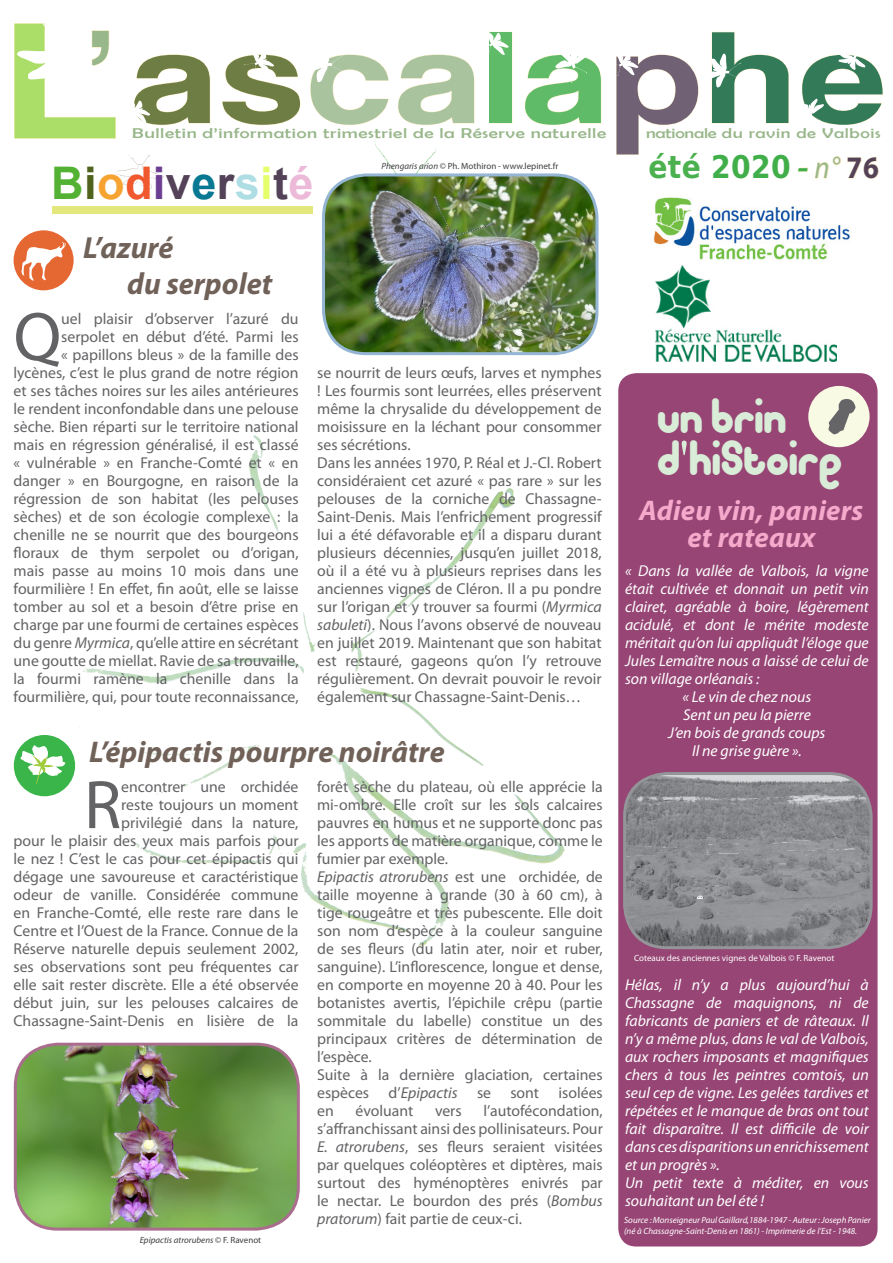
<style>
.page{position:relative;width:893px;height:1263px;background:#fff}
.page>*{position:absolute;margin:0;border:0;box-sizing:border-box;transform-origin:0 0}
.t1{font:172.5px "Coolvetica Rg";color:#abde69;scale:1.25 1}
.t2{font:135px "Coolvetica Rg";letter-spacing:.04em;color:#4f631d;scale:1.27 1}
.t3{font:69.15px "Myriad Pro";color:#636366}
.t4{font:700 45px "Arial";letter-spacing:.01em;color:#534258}
.t5{font:42px "pooplatter";letter-spacing:-.02em;color:#d9ecd8}
.t6{font:700 31.35px "DejaVu Sans Condensed";letter-spacing:.01em;color:#40ae49}
.t7{font:italic 700 30.6px "Myriad Pro";color:#706159}
.t8{font:italic 700 30px "Myriad Pro";color:#706159}
.t9{font:italic 700 28.5px/27px "Myriad Pro";letter-spacing:.01em;color:#f5a9cb;text-align:center}
.t10{font:15.75px/18px "Myriad Pro";color:#636366;text-align:justify}
.t11{font:italic 15.75px/18px "Myriad Pro";color:#fff;text-align:justify}
.t12{font:14.25px "Berlin Sans FB";letter-spacing:.03em;color:#98b78a;scale:1.34 1}
.t13{font:14.25px "Berlin Sans FB";letter-spacing:.03em;color:#98b78a;scale:1.29 1}
.t14{font:italic 9px/10.8px "Myriad Pro";color:#fff}
.t15{font:9px "Myriad Pro";color:#fff}
.t16{font:9px "Myriad Pro";color:#3e3e3f}
.t17{font:italic 9px "Myriad Pro";color:#3e3e3f}
.s1{font-size:120px;color:#98b78a}
.s2{color:#98b78a}
.s3{color:#40ae49}
.s4{color:#534258}
.s5{color:#095f37}
.s6{color:#53b133}
.s7{color:#4f631d}
.s8{color:#f7a331}
.s9{color:#ef592d}
.s10{color:#6c3e92}
.s11{color:#097892}
.s12{color:#aedee4}
.s13{color:#e4ff6a}
.s14{color:#ecbad8}
.s15{color:#4bb14f}
.s16{font-family:"Berlin Sans FB";font-weight:400;font-size:28.5px}
.s17{font-family:"Myriad Pro";font-weight:400;font-style:italic;color:#98b78a}
.s18{font-family:"Myriad Pro";color:#534258}
.s19{font-style:italic}
.s20{font-style:normal}
.s21{font-family:"Bell";font-size:51px}
</style>
<div class="page">
<div style="left:618px;top:373px;width:260px;height:873px;background:#964574;border-radius:18px"></div>
<img style="left:249px;top:435px;width:12px;height:32px">
<svg style="left:374px;top:139px;width:62px;height:34px"></svg>
<svg style="left:798px;top:167px;width:11px;height:5px"></svg>
<svg style="left:815px;top:156px;width:26px;height:23px"></svg>
<svg style="left:847px;top:157px;width:32px;height:22px"></svg>
<div style="left:808px;top:386px;width:62px;height:61px;background:#f9fae4;border-radius:50%"></div>
<svg style="left:828px;top:399px;width:27px;height:36px"></svg>
<div style="left:490px;top:32px;width:22px;height:91px;border:1px solid #ffedc1"></div>
<svg style="left:616px;top:54px;width:83px;height:101px"></svg>
<svg style="left:222px;top:54px;width:167px;height:72px"></svg>
<svg style="left:397px;top:32px;width:112px;height:94px"></svg>
<div style="left:53px;top:206px;width:260px;height:7px;background:#e4e77b"></div>
<div style="left:14px;top:735px;width:61px;height:61px;background:#3ab54a;border-radius:50%"></div>
<svg style="left:20px;top:745px;width:45px;height:39px"></svg>
<svg style="left:14px;top:23px;width:197px;height:116px"></svg>
<svg style="left:801px;top:54px;width:82px;height:72px"></svg>
<svg style="left:524px;top:54px;width:78px;height:72px"></svg>
<svg style="left:711px;top:32px;width:78px;height:92px"></svg>
<svg style="left:116px;top:155px;width:48px;height:34px"></svg>
<img style="left:656px;top:265px;width:181px;height:97px">
<div style="left:14px;top:230px;width:60px;height:60px;background:#e56732;border-radius:50%"></div>
<svg style="left:21px;top:242px;width:45px;height:39px"></svg>
<img style="left:324px;top:175px;width:273px;height:179px">
<div style="left:322px;top:173px;width:276px;height:182px;border:3px solid #94b6d4;border-radius:43px"></div>
<img style="left:653px;top:197px;width:197px;height:63px">
<img style="left:625px;top:773px;width:245px;height:175px">
<div style="left:623px;top:772px;width:250px;height:177px;border:3px solid #939598;border-radius:43px"></div>
<img style="left:15px;top:1044px;width:283px;height:185px">
<div style="left:14px;top:1043px;width:286px;height:187px;border:3px solid #aa6d8e;border-radius:43px"></div>
<p class="t1" style="left:10px;top:-21px;width:87px">L</p>
<p class="t2" style="left:89px;top:-1px;width:628px"><span class="s1">’</span> as<span class="s2">ca</span><span class="s3">la</span><span class="s4">p</span><span class="s5">he</span></p>
<p class="t4" style="left:51px;top:152px;width:264px"><span class="s6">B</span><span class="s7">i</span><span class="s8">o</span><span class="s9">d</span><span class="s10">i</span>v<span class="s11">e</span>r<span class="s12">s</span><span class="s13">i</span>t<span class="s14">é</span></p>
<p class="t12" style="left:132px;top:125px;width:355px">Bulletin d’information trimestriel de la Réserve naturelle</p>
<p class="t13" style="left:646px;top:125px;width:183px">nationale du ravin de Valbois</p>
<p class="t6" style="left:648px;top:141px;width:232px"><span class="s15">été</span> 2020 <span class="s16">-</span> <span class="s17">n°</span> <span class="s18">76</span></p>
<p class="t16" style="left:381px;top:161px;width:178px"><span class="s19">Phengaris arion</span> © Ph. Mothiron - www.lepinet.fr</p>
<p class="t7" style="left:83px;top:228px;width:92px">L’azuré</p>
<p class="t7" style="left:127px;top:264px;width:146px">du serpolet</p>
<p class="t3" style="left:14px;top:294px;width:49px">Q</p>
<p class="t10" style="left:14px;top:309px;width:287px;text-align:right">uel plaisir d’observer l’azuré du serpolet en début d’été. Parmi les<br>« papillons bleus » de la famille des lycènes, c’est le plus grand de notre région et ses tâches noires sur les ailes antérieures le rendent inconfondable dans une pelouse sèche. Bien réparti sur le territoire national mais en régression généralisé, il est classé « vulnérable » en Franche-Comté et « en danger » en Bourgogne, en raison de la régression de son habitat (les pelouses sèches) et de son écologie complexe : la chenille ne se nourrit que des bourgeons floraux de thym serpolet ou d’origan, mais passe au moins 10 mois dans une fourmilière ! En effet, fin août, elle se laisse tomber au sol et a besoin d’être prise en charge par une fourmi de certaines espèces du genre <span class="s19">Myrmica</span>, qu’elle attire en sécrétant une goutte de miellat. Ravie de sa trouvaille, la fourmi ramène la chenille dans la fourmilière, qui, pour toute reconnaissance,</p>
<p class="t10" style="left:317px;top:363px;width:286px">se nourrit de leurs œufs, larves et nymphes ! Les fourmis sont leurrées, elles préservent même la chrysalide du développement de moisissure en la léchant pour consommer ses sécrétions.</p>
<p class="t10" style="left:317px;top:453px;width:286px">Dans les années 1970, P. Réal et J.-Cl. Robert considéraient cet azuré « pas rare » sur les pelouses de la corniche de Chassagne-Saint-Denis. Mais l’enfrichement progressif lui a été défavorable et il a disparu durant plusieurs décennies, jusqu’en juillet 2018, où il a été vu à plusieurs reprises dans les anciennes vignes de Cléron. Il a pu pondre sur l’origan et y trouver sa fourmi (<span class="s19">Myrmica sabuleti</span>). Nous l’avons observé de nouveau en juillet 2019. Maintenant que son habitat est restauré, gageons qu’on l’y retrouve régulièrement. On devrait pouvoir le revoir également sur Chassagne-Saint-Denis…</p>
<p class="t8" style="left:89px;top:732px;width:357px">L’épipactis pourpre noirâtre</p>
<p class="t10" style="left:14px;top:777px;width:287px;text-align:right">encontrer une orchidée<br>reste toujours un moment<br>privilégié dans la nature,<br>pour le plaisir des yeux mais parfois pour le nez ! C’est le cas pour cet épipactis qui dégage une savoureuse et caractéristique odeur de vanille. Considérée commune en Franche-Comté, elle reste rare dans le Centre et l’Ouest de la France. Connue de la Réserve naturelle depuis seulement 2002, ses observations sont peu fréquentes car elle sait rester discrète. Elle a été observée début juin, sur les pelouses calcaires de Chassagne-Saint-Denis en lisière de la</p>
<p class="t10" style="left:317px;top:777px;width:287px">forêt sèche du plateau, où elle apprécie la mi-ombre. Elle croît sur les sols calcaires pauvres en humus et ne supporte donc pas les apports de matière organique, comme le fumier par exemple.</p>
<p class="t3" style="left:84px;top:762px;width:39px">R</p>
<p class="t10" style="left:317px;top:867px;width:287px"><span class="s19">Epipactis atrorubens</span> est une orchidée, de taille moyenne à grande (30 à 60 cm), à tige rougeâtre et très pubescente. Elle doit son nom d’espèce à la couleur sanguine de ses fleurs (du latin ater, noir et ruber, sanguine). L’inflorescence, longue et dense, en comporte en moyenne 20 à 40. Pour les botanistes avertis, l’épichile crêpu (partie sommitale du labelle) constitue un des principaux critères de détermination de l’espèce.</p>
<p class="t10" style="left:317px;top:1065px;width:287px">Suite à la dernière glaciation, certaines espèces d’<span class="s19">Epipactis</span> se sont isolées en</p>
<p class="t10" style="left:317px;top:1101px;width:287px;text-indent:166px">l’autofécondation, s’affranchissant ainsi des pollinisateurs. Pour <span class="s19">E. atrorubens</span>, ses fleurs seraient visitées par quelques coléoptères et diptères, mais surtout des hyménoptères enivrés par le nectar. Le bourdon des prés (<span class="s19">Bombus pratorum</span>) fait partie de ceux-ci.</p>
<p class="t10" style="left:355px;top:1101px;width:59px">évoluant</p>
<p class="t10" style="left:435px;top:1101px;width:28px">vers</p>
<p class="t17" style="left:140px;top:1234px;width:123px">Epipactis atrorubens <span class="s20">© F. Ravenot</span></p>
<p class="t5" style="left:657px;top:398px;width:132px">Un brin</p>
<p class="t5" style="left:657px;top:440px;width:187px">d<span class="s21">'</span>histoire</p>
<p class="t9" style="left:639px;top:496px;width:226px">Adieu vin, paniers et rateaux</p>
<p class="t11" style="left:625px;top:561px;width:245px">« Dans la vallée de Valbois, la vigne était cultivée et donnait un petit vin clairet, agréable à boire, légèrement acidulé, et dont le mérite modeste méritait qu’on lui appliquât l’éloge que Jules Lemaître nous a laissé de celui de son village orléanais :</p>
<p class="t11" style="left:683px;top:687px;width:130px">« Le vin de chez nous</p>
<p class="t11" style="left:683px;top:705px;width:129px">Sent un peu la pierre</p>
<p class="t11" style="left:668px;top:723px;width:159px">J’en bois de grands coups</p>
<p class="t11" style="left:692px;top:741px;width:111px">Il ne grise guère ».</p>
<p class="t15" style="left:634px;top:953px;width:202px">Coteaux des anciennes vignes de Valbois © F. Ravenot</p>
<p class="t11" style="left:625px;top:975px;width:245px">Hélas, il n’y a plus aujourd’hui à Chassagne de maquignons, ni de fabricants de paniers et de râteaux. Il n’y a même plus, dans le val de Valbois, aux rochers imposants et magnifiques chers à tous les peintres comtois, un seul cep de vigne. Les gelées tardives et répétées et le manque de bras ont tout fait disparaître. Il est difficile de voir dans ces disparitions un enrichissement et un progrès ».</p>
<p class="t11" style="left:625px;top:1173px;width:245px">Un petit texte à méditer, en vous souhaitant un bel été !</p>
<p class="t14" style="left:624px;top:1215px;width:248px">Source : Monseigneur Paul Gaillard,1884-1947 - Auteur : Joseph Panier (né à Chassagne-Saint-Denis en 1861) - Imprimerie de l’Est - 1948.</p>
</div>
